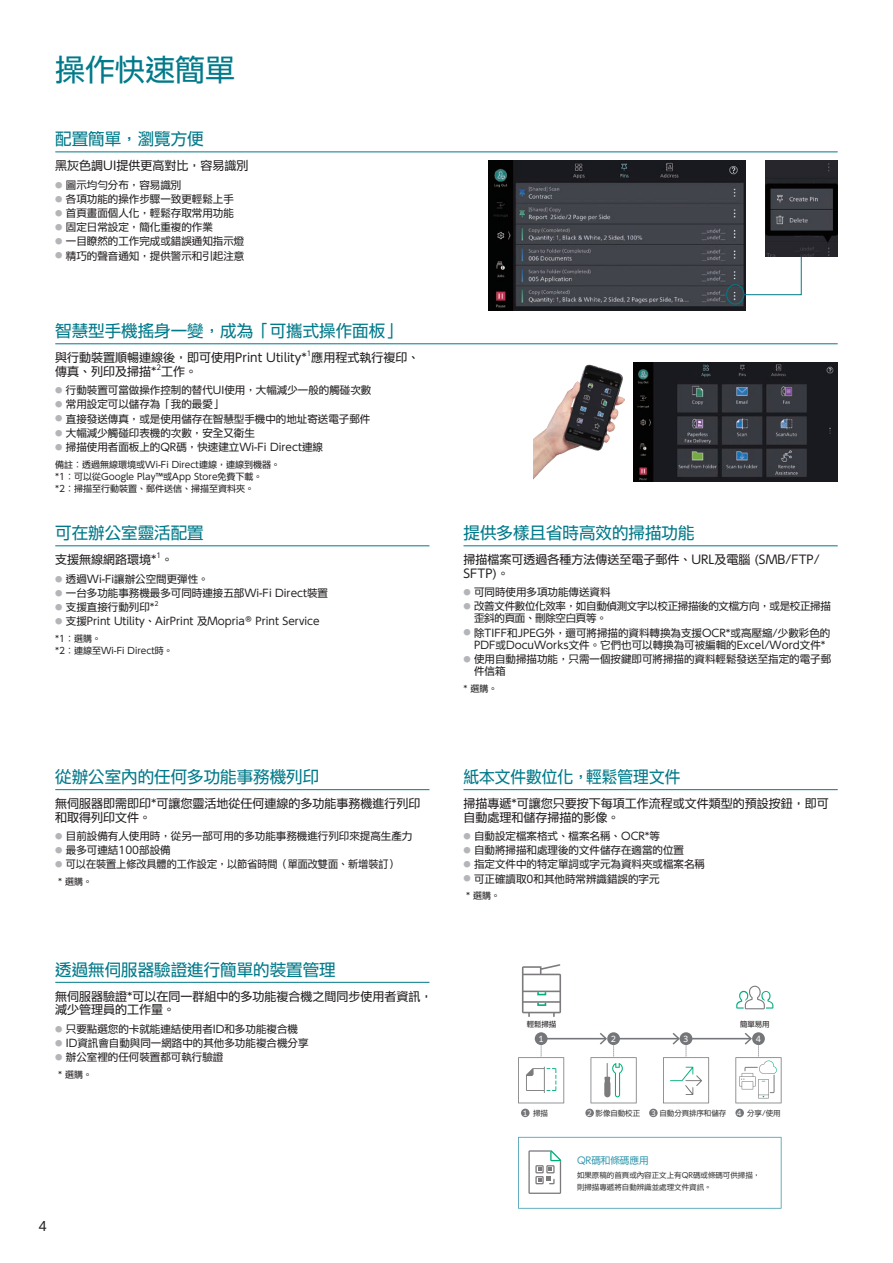
<style>
.page{position:relative;width:893px;height:1263px;background:#fff}
.page>*{position:absolute;margin:0;border:0;box-sizing:border-box;transform-origin:0 0}
.t1{font:30px "UD Shin Go Std TC";color:#007a8a}
.t2{font:16.5px "UD Shin Go Std TC";color:#007a8a}
.t3{font:16.5px "UD Shin Go Std TC";color:#007a8a;scale:.95 1}
.t4{font:12.75px "UD Shin Go Std TC";color:#231f20}
.t5{font:12px/13.5px "UD Shin Go Std TC";color:#231f20}
.t6{font:10.5px/12px "UD Shin Go Std TC";color:#231f20;text-align:center}
.t7{font:10.5px/12px "UD Shin Go Std TC";letter-spacing:-.03em;color:#231f20}
.t8{font:10.5px "UD Shin Go Std TC";color:#231f20;scale:.96 1}
.t9{font:9.6px "UD Shin Go Std TC";letter-spacing:-.01em;color:#399aae}
.t10{font:9px/12px "UD Shin Go Std TC";color:#231f20}
.t11{font:8.4px "Clarimo UDPE";color:#fff}
.t12{font:7.5px/11.7px "UD Shin Go Std TC";color:#383839}
.t13{font:7.5px "UD Shin Go Std TC";letter-spacing:-.01em;color:#231f20}
.t14{font:7.05px "UD Shin Go Std TC";color:#231f20}
.t15{font:6.15px "UD Shin Go Std TC";color:#231f20}
.s1{font-size:7.35px;color:#b4b5b8}
.s2{font-family:"Clarimo UDPE"}
.s3{font-family:"Clarimo UDPE";color:#fff}
</style>
<div class="page">
<img style="left:489px;top:160px;width:256px;height:151px">
<div style="left:726px;top:284px;width:18px;height:20px;border:1px solid #007a8a;border-radius:50%"></div>
<svg style="left:743px;top:230px;width:59px;height:65px"></svg>
<img style="left:766px;top:161px;width:72px;height:95px">
<div style="left:521px;top:1109px;width:8px;height:8px;background:#757679;border-radius:50%"></div>
<div style="left:585px;top:1109px;width:9px;height:8px;background:#757679;border-radius:50%"></div>
<div style="left:649px;top:1109px;width:9px;height:8px;background:#757679;border-radius:50%"></div>
<div style="left:735px;top:1109px;width:9px;height:8px;background:#757679;border-radius:50%"></div>
<hr style="left:542px;top:1038px;width:63px;height:1px;background:#757679">
<hr style="left:615px;top:1038px;width:63px;height:1px;background:#757679">
<hr style="left:687px;top:1038px;width:63px;height:1px;background:#757679">
<svg style="left:518px;top:1032px;width:46px;height:71px"></svg>
<svg style="left:735px;top:1032px;width:46px;height:71px"></svg>
<svg style="left:522px;top:964px;width:39px;height:53px"></svg>
<svg style="left:590px;top:1032px;width:47px;height:71px"></svg>
<svg style="left:736px;top:986px;width:37px;height:23px"></svg>
<svg style="left:663px;top:1032px;width:46px;height:71px"></svg>
<svg style="left:518px;top:1137px;width:263px;height:72px"></svg>
<img style="left:634px;top:362px;width:204px;height:119px">
<img style="left:533px;top:365px;width:91px;height:115px">
<hr style="left:55px;top:152px;width:783px;height:1px;background:#007a8a">
<hr style="left:55px;top:344px;width:783px;height:1px;background:#007a8a">
<hr style="left:463px;top:545px;width:375px;height:1px;background:#007a8a">
<hr style="left:55px;top:545px;width:374px;height:1px;background:#007a8a">
<hr style="left:55px;top:982px;width:374px;height:1px;background:#007a8a">
<hr style="left:55px;top:789px;width:374px;height:1px;background:#007a8a">
<hr style="left:463px;top:789px;width:375px;height:1px;background:#007a8a">
<h1 class="t1" style="left:55px;top:48px;width:182px">操作快速簡單</h1>
<h2 class="t2" style="left:55px;top:127px;width:150px">配置簡單，瀏覽方便</h2>
<p class="t5" style="left:55px;top:159px;width:195px">黑灰色調UI提供更高對比，容易識別</p>
<p class="t6" style="left:55px;top:179px;width:128px"><span class="s1">●</span> 圖示均勻分布，容易識別</p>
<p class="t6" style="left:55px;top:193px;width:180px"><span class="s1">●</span> 各項功能的操作步驟一致更輕鬆上手</p>
<p class="t6" style="left:55px;top:207px;width:180px"><span class="s1">●</span> 首頁畫面個人化，輕鬆存取常用功能</p>
<p class="t6" style="left:55px;top:221px;width:159px"><span class="s1">●</span> 固定日常設定，簡化重複的作業</p>
<p class="t6" style="left:55px;top:235px;width:191px"><span class="s1">●</span> 一目瞭然的工作完成或錯誤通知指示燈</p>
<p class="t6" style="left:55px;top:249px;width:191px"><span class="s1">●</span> 精巧的聲音通知，提供警示和引起注意</p>
<h2 class="t2" style="left:55px;top:319px;width:348px">智慧型手機搖身一變，成為「可攜式操作面板」</h2>
<p class="t5" style="left:55px;top:351px;width:366px">與行動裝置順暢連線後，即可使用Print Utility* 應用程式執行複印、</p>
<p class="t14" style="left:307px;top:349px;width:6px">1</p>
<p class="t14" style="left:157px;top:362px;width:6px">2</p>
<p class="t6" style="left:55px;top:384px;width:318px"><span class="s1">●</span> 行動裝置可當做操作控制的替代UI使用，大幅減少一般的觸碰次數</p>
<p class="t6" style="left:55px;top:398px;width:170px"><span class="s1">●</span> 常用設定可以儲存為「我的最愛」</p>
<p class="t6" style="left:55px;top:412px;width:317px"><span class="s1">●</span> 直接發送傳真，或是使用儲存在智慧型手機中的地址寄送電子郵件</p>
<p class="t6" style="left:55px;top:426px;width:201px"><span class="s1">●</span> 大幅減少觸碰印表機的次數，安全又衛生</p>
<p class="t6" style="left:55px;top:440px;width:269px"><span class="s1">●</span> 掃描使用者面板上的QR碼，快速建立Wi-Fi Direct連線</p>
<p class="t10" style="left:55px;top:458px;width:226px">備註︰透過無線環境或Wi-Fi Direct連線，連線到機器。*1︰可以從Google Play™或App Store免費下載。*2︰掃描至行動裝置、郵件送信、掃描至資料夾。</p>
<p class="t5" style="left:55px;top:364px;width:143px">傳真、列印及掃描* 工作。</p>
<h2 class="t2" style="left:55px;top:521px;width:150px">可在辦公室靈活配置</h2>
<p class="t5" style="left:55px;top:553px;width:119px">支援無線網路環境* 。</p>
<p class="t14" style="left:157px;top:551px;width:6px">1</p>
<p class="t6" style="left:55px;top:572px;width:155px"><span class="s1">●</span> 透過Wi-Fi讓辦公空間更彈性。</p>
<p class="t6" style="left:55px;top:587px;width:274px"><span class="s1">●</span> 一台多功能事務機最多可同時連接五部Wi-Fi Direct裝置</p>
<p class="t6" style="left:55px;top:601px;width:101px"><span class="s1">●</span> 支援直接行動列印*</p>
<p class="t15" style="left:155px;top:599px;width:6px">2</p>
<p class="t6" style="left:55px;top:615px;width:266px"><span class="s1">●</span> 支援Print Utility、AirPrint 及Mopria<span class="s2">®</span> Print Service</p>
<p class="t10" style="left:55px;top:632px;width:119px">*1︰選購。<br>*2︰連線至Wi-Fi Direct時。</p>
<h2 class="t2" style="left:55px;top:765px;width:266px">從辦公室內的任何多功能事務機列印</h2>
<p class="t5" style="left:55px;top:796px;width:367px">無伺服器即需即印*可讓您靈活地從任何連線的多功能事務機進行列印和取得列印文件。</p>
<p class="t6" style="left:55px;top:830px;width:359px"><span class="s1">●</span> 目前設備有人使用時，從另一部可用的多功能事務機進行列印來提高生產力</p>
<p class="t6" style="left:55px;top:844px;width:117px"><span class="s1">●</span> 最多可連結100部設備</p>
<p class="t8" style="left:55px;top:857px;width:359px"><span class="s1">●</span> 可以在裝置上修改具體的工作設定，以節省時間（單面改雙面、新增裝訂）</p>
<p class="t10" style="left:58px;top:876px;width:35px">* 選購。</p>
<h2 class="t2" style="left:55px;top:958px;width:282px">透過無伺服器驗證進行簡單的裝置管理</h2>
<p class="t5" style="left:55px;top:989px;width:379px">無伺服器驗證*可以在同一群組中的多功能複合機之間同步使用者資訊，減少管理員的工作量。</p>
<p class="t6" style="left:55px;top:1022px;width:244px"><span class="s1">●</span> 只要點選您的卡就能連結使用者ID和多功能複合機</p>
<p class="t6" style="left:55px;top:1037px;width:255px"><span class="s1">●</span> ID資訊會自動與同一網路中的其他多功能複合機分享</p>
<p class="t6" style="left:55px;top:1051px;width:170px"><span class="s1">●</span> 辦公室裡的任何裝置都可執行驗證</p>
<p class="t10" style="left:58px;top:1068px;width:35px">* 選購。</p>
<p class="t4" style="left:38px;top:1217px;width:10px">4</p>
<h2 class="t2" style="left:463px;top:521px;width:232px">提供多樣且省時高效的掃描功能</h2>
<p class="t5" style="left:463px;top:553px;width:358px">掃描檔案可透過各種方法傳送至電子郵件、URL及電腦 (SMB/FTP/<br>SFTP)。</p>
<p class="t6" style="left:463px;top:586px;width:149px"><span class="s1">●</span> 可同時使用多項功能傳送資料</p>
<p class="t7" style="left:474px;top:600px;width:358px;text-indent:-11px"><span class="s1">●</span> 改善文件數位化效率，如自動偵測文字以校正掃描後的文檔方向，或是校正掃描歪斜的頁面、刪除空白頁等。</p>
<p class="t6" style="left:463px;top:626px;width:368px"><span class="s1">●</span> 除TIFF和JPEG外，還可將掃描的資料轉換為支援OCR*或高壓縮/少數彩色的<br>PDF或DocuWorks文件。它們也可以轉換為可被編輯的Excel/Word文件*</p>
<p class="t6" style="left:474px;top:652px;width:358px;text-align:left;text-indent:-11px"><span class="s1">●</span> 使用自動掃描功能，只需一個按鍵即可將掃描的資料輕鬆發送至指定的電子郵件信箱</p>
<p class="t10" style="left:463px;top:682px;width:35px">* 選購。</p>
<h2 class="t3" style="left:463px;top:765px;width:230px">紙本文件數位化，輕鬆管理文件</h2>
<p class="t5" style="left:463px;top:796px;width:367px">掃描專遞*可讓您只要按下每項工作流程或文件類型的預設按鈕，即可自動處理和儲存掃描的影像。</p>
<p class="t6" style="left:463px;top:830px;width:198px"><span class="s1">●</span> 自動設定檔案格式、檔案名稱、OCR*等</p>
<p class="t6" style="left:463px;top:844px;width:222px"><span class="s1">●</span> 自動將掃描和處理後的文件儲存在適當的位置</p>
<p class="t6" style="left:463px;top:858px;width:243px"><span class="s1">●</span> 指定文件中的特定單詞或字元為資料夾或檔案名稱</p>
<p class="t6" style="left:463px;top:872px;width:198px"><span class="s1">●</span> 可正確讀取0和其他時常辨識錯誤的字元</p>
<p class="t10" style="left:466px;top:890px;width:35px">* 選購。</p>
<p class="t13" style="left:527px;top:1020px;width:31px">輕鬆掃描</p>
<p class="t13" style="left:740px;top:1020px;width:31px">簡單易用</p>
<p class="t11" style="left:538px;top:1032px;width:7px">1</p>
<p class="t11" style="left:611px;top:1032px;width:7px">2</p>
<p class="t11" style="left:683px;top:1032px;width:7px">3</p>
<p class="t11" style="left:756px;top:1032px;width:7px">4</p>
<p class="t12" style="left:523px;top:1107px;width:27px"><span class="s3">1</span> 掃描</p>
<p class="t12" style="left:587px;top:1107px;width:54px"><span class="s3">2</span> 影像自動校正</p>
<p class="t12" style="left:651px;top:1107px;width:77px"><span class="s3">3</span> 自動分頁排序和儲存</p>
<p class="t12" style="left:737px;top:1107px;width:45px"><span class="s3">4</span> 分享/使用</p>
<p class="t9" style="left:577px;top:1154px;width:73px">QR碼和條碼應用</p>
<p class="t12" style="left:577px;top:1169px;width:185px">如果原稿的首頁或內容正文上有QR碼或條碼可供掃描，則掃描專遞將自動辨識並處理文件資訊。</p>
</div>
